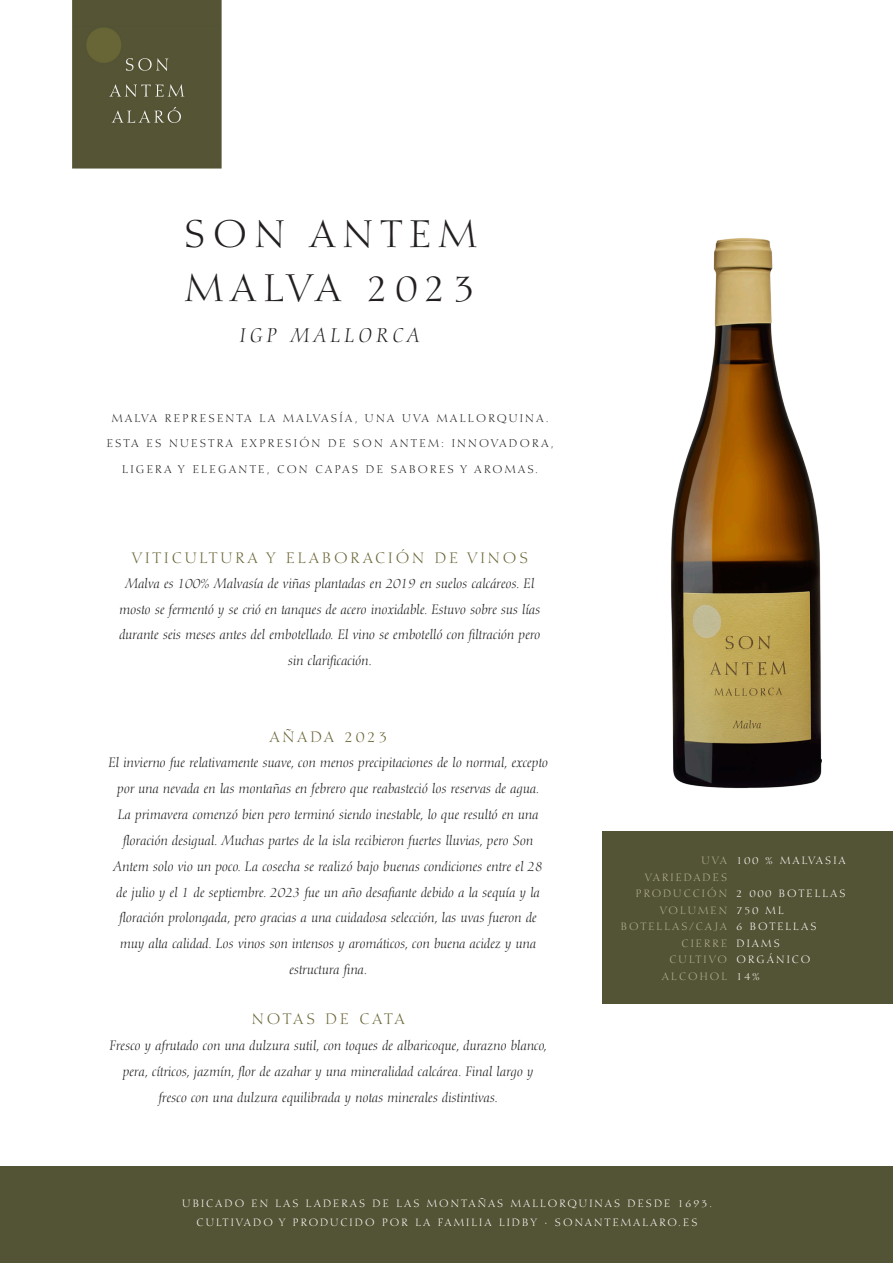
<style>
.page{position:relative;width:893px;height:1263px;background:#fff}
.page>*{position:absolute;margin:0;border:0;box-sizing:border-box;transform-origin:0 0}
.t1{font:37.8px/54.4px "Diotima LT Std";letter-spacing:.2em;color:#231f20}
.t2{font:italic 19.5px "Diotima LT Std";letter-spacing:.2em;color:#231f20}
.t3{font:15px "Diotima LT Std";letter-spacing:.2em;color:#6a6536}
.t4{font:15px "Diotima LT Std";letter-spacing:.17em;color:#6a6536}
.t5{font:italic 13.5px/25.8px "Diotima LT Std";color:#231f20;text-align:center}
.t6{font:11.1px "Diotima LT Std";letter-spacing:.2em;color:#231f20}
.t7{font:10.5px "Diotima LT Std";letter-spacing:.2em;color:#fff}
.t8{font:10.5px "Diotima LT Std";letter-spacing:.2em;color:#b6b098}
</style>
<div class="page">
<img style="left:72px;top:0;width:150px;height:169px">
<div style="left:0;top:1167px;width:893px;height:96px;background:#535435"></div>
<div style="left:602px;top:831px;width:291px;height:173px;background:#535435"></div>
<img style="left:671px;top:238px;width:151px;height:551px">
<p class="t1" style="left:184px;top:208px;width:294px">SON ANTEM<br>MALVA 2023</p>
<p class="t2" style="left:240px;top:324px;width:182px">IGP MALLORCA</p>
<p class="t6" style="left:112px;top:411px;width:439px">MALVA REPRESENTA LA MALVASÍA, UNA UVA MALLORQUINA.</p>
<p class="t6" style="left:107px;top:437px;width:449px">ESTA ES NUESTRA EXPRESIÓN DE SON ANTEM: INNOVADORA,</p>
<p class="t6" style="left:122px;top:463px;width:418px">LIGERA Y ELEGANTE, CON CAPAS DE SABORES Y AROMAS.</p>
<p class="t3" style="left:132px;top:549px;width:398px">VITICULTURA Y ELABORACIÓN DE VINOS</p>
<p class="t5" style="left:119px;top:571px;width:423px">Malva es 100% Malvasía de viñas plantadas en 2019 en suelos calcáreos. El mosto se fermentó y se crió en tanques de acero inoxidable. Estuvo sobre sus lías durante seis meses antes del embotellado. El vino se embotelló con filtración pero sin clarificación.</p>
<p class="t3" style="left:269px;top:728px;width:119px">AÑADA 2023</p>
<p class="t5" style="left:108px;top:750px;width:441px">El invierno fue relativamente suave, con menos precipitaciones de lo normal, excepto por una nevada en las montañas en febrero que reabasteció los reservas de agua.<br>La primavera comenzó bien pero terminó siendo inestable, lo que resultó en una floración desigual. Muchas partes de la isla recibieron fuertes lluvias, pero Son Antem solo vio un poco. La cosecha se realizó bajo buenas condiciones entre el 28 de julio y el 1 de septiembre. 2023 fue un año desafiante debido a la sequía y la floración prolongada, pero gracias a una cuidadosa selección, las uvas fueron de muy alta calidad. Los vinos son intensos y aromáticos, con buena acidez y una estructura fina.</p>
<p class="t4" style="left:252px;top:1010px;width:154px">NOTAS DE CATA</p>
<p class="t5" style="left:110px;top:1033px;width:439px">Fresco y afrutado con una dulzura sutil, con toques de albaricoque, durazno blanco, pera, cítricos, jazmín, flor de azahar y una mineralidad calcárea. Final largo y fresco con una dulzura equilibrada y notas minerales distintivas.</p>
<p class="t8" style="left:701px;top:854px;width:27px">UVA</p>
<p class="t8" style="left:645px;top:871px;width:84px">VARIEDADES</p>
<p class="t8" style="left:636px;top:887px;width:93px">PRODUCCIÓN</p>
<p class="t8" style="left:660px;top:904px;width:69px">VOLUMEN</p>
<p class="t8" style="left:621px;top:920px;width:108px">BOTELLAS/CAJA</p>
<p class="t8" style="left:682px;top:937px;width:47px">CIERRE</p>
<p class="t8" style="left:669px;top:953px;width:59px">CULTIVO</p>
<p class="t8" style="left:662px;top:970px;width:67px">ALCOHOL</p>
<p class="t7" style="left:736px;top:854px;width:111px">100 % MALVASIA</p>
<p class="t7" style="left:736px;top:887px;width:110px">2 000 BOTELLAS</p>
<p class="t7" style="left:736px;top:904px;width:49px">750 ML</p>
<p class="t7" style="left:736px;top:920px;width:81px">6 BOTELLAS</p>
<p class="t7" style="left:736px;top:937px;width:45px">DIAMS</p>
<p class="t7" style="left:736px;top:953px;width:75px">ORGÁNICO</p>
<p class="t7" style="left:736px;top:970px;width:24px">14%</p>
<p class="t7" style="left:182px;top:1197px;width:532px">UBICADO EN LAS LADERAS DE LAS MONTAÑAS MALLORQUINAS DESDE 1693.</p>
<p class="t7" style="left:197px;top:1216px;width:502px">CULTIVADO Y PRODUCIDO POR LA FAMILIA LIDBY · SONANTEMALARO.ES</p>
</div>
